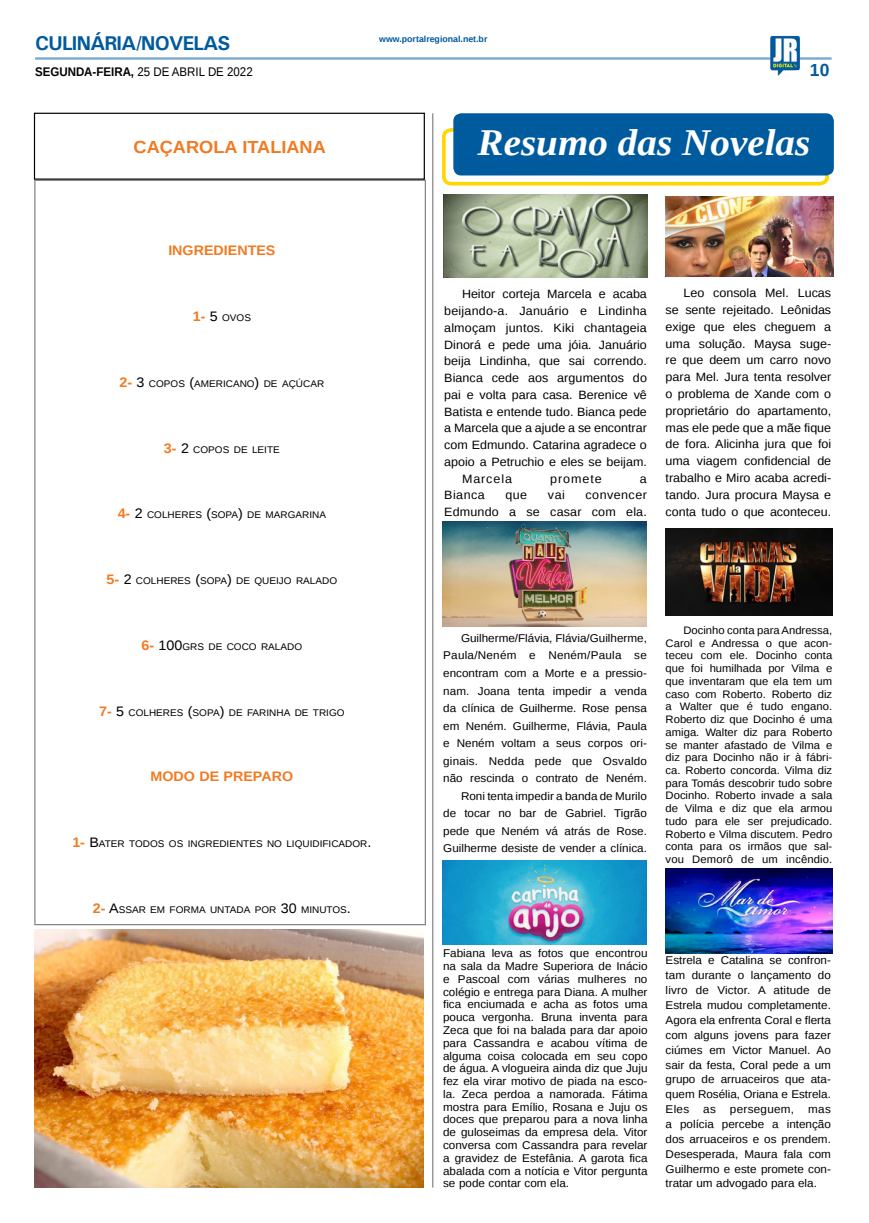
<style>
.page{position:relative;width:869px;height:1223px;background:#fff}
.page>*{position:absolute;margin:0;border:0;box-sizing:border-box;transform-origin:0 0}
.TÍTULO{font:italic 700 37.62px "Liberation Serif";color:#fff;scale:1.04 1}
.TITULO_PG{font:700 20px "Univers";letter-spacing:-.04em;color:#005a9e}
.TÍTULO-2{font:700 17.5px "Liberation Sans";color:#f17a21;scale:1.04 1}
.TÍTULO-3{font:700 17.5px "Liberation Sans";color:#005a9e}
.MATÉRIA{font:700 13.75px "Liberation Sans";color:#f17a21;scale:1.04 1}
.DATA_PG{font:12.5px "Liberation Sans";color:#000;scale:.92 1}
.MATÉRIA-2{font:12px/16.8px "Liberation Sans";color:#000;text-align:justify;scale:1.04 1}
.MATÉRIA-3{font:12px "Liberation Sans";letter-spacing:.075em;color:#000;scale:1.04 1}
.MATÉRIA-4{font:11.25px/12.8px "Liberation Sans";color:#000;text-align:justify;scale:1.04 1}
.MATÉRIA-5{font:11.25px "Liberation Sans";letter-spacing:.025em;color:#000;scale:1.04 1}
.MATÉRIA-6{font:10.88px/12.8px "Liberation Sans";color:#000;text-align:justify;scale:1.04 1}
.MATÉRIA-7{font:9.62px "Liberation Sans";color:#000101;scale:1.04 1}
.DATA_PG-2{font:700 8.75px "Liberation Sans";color:#005a9e}
.s1{font-weight:700}
.s2{font-weight:700;font-size:13.75px;color:#f17a21}
.s3{font-size:13.75px}
</style>
<div class="page">
<hr style="left:35px;top:57px;width:796px;height:3px;background:#005a9e">
<img style="left:769px;top:36px;width:30px;height:40px">
<hr style="left:432px;top:113px;width:1px;height:1074px;background:#000">
<svg style="left:442px;top:128px;width:388px;height:58px"></svg>
<div style="left:453px;top:113px;width:380px;height:62px;background:#005b9e;border-radius:8px"></div>
<img style="left:442px;top:521px;width:204px;height:105px">
<div style="left:34px;top:113px;width:390px;height:67px;border:1px solid #000"></div>
<img style="left:443px;top:195px;width:203px;height:83px">
<img style="left:442px;top:861px;width:204px;height:83px">
<img style="left:665px;top:196px;width:167px;height:80px">
<img style="left:665px;top:868px;width:166px;height:86px">
<img style="left:665px;top:528px;width:166px;height:88px">
<img style="left:34px;top:929px;width:389px;height:258px">
<p class="TITULO_PG" style="left:35px;top:31px;width:197px">CULINÁRIA/NOVELAS</p>
<p class="DATA_PG" style="left:35px;top:65px;width:238px"><span class="s1">SEGUNDA-FEIRA,</span> 25 DE ABRIL DE 2022</p>
<p class="TÍTULO-2" style="left:133px;top:134px;width:186px">CAÇAROLA ITALIANA</p>
<p class="DATA_PG-2" style="left:379px;top:33px;width:110px">www.portalregional.net.br</p>
<p class="TÍTULO-3" style="left:809px;top:58px;width:21px">10</p>
<p class="TÍTULO" style="left:477px;top:118px;width:321px">Resumo das Novelas</p>
<p class="MATÉRIA" style="left:168px;top:241px;width:104px">INGREDIENTES</p>
<p class="MATÉRIA-7" style="left:193px;top:312px;width:57px"><span class="s2">1-</span> <span class="s3">5</span> OVOS</p>
<p class="MATÉRIA-7" style="left:119px;top:378px;width:198px"><span class="s2">2-</span> <span class="s3">3</span> COPOS <span class="s3">(</span>AMERICANO<span class="s3">)</span> DE AÇÚCAR</p>
<p class="MATÉRIA-7" style="left:164px;top:444px;width:113px"><span class="s2">3-</span> <span class="s3">2</span> COPOS DE LEITE</p>
<p class="MATÉRIA-7" style="left:118px;top:509px;width:202px"><span class="s2">4-</span> <span class="s3">2</span> COLHERES <span class="s3">(</span>SOPA<span class="s3">)</span> DE MARGARINA</p>
<p class="MATÉRIA-7" style="left:107px;top:575px;width:223px"><span class="s2">5-</span> <span class="s3">2</span> COLHERES <span class="s3">(</span>SOPA<span class="s3">)</span> DE QUEIJO RALADO</p>
<p class="MATÉRIA-7" style="left:141px;top:641px;width:156px"><span class="s2">6-</span> <span class="s3">100</span>GRS DE COCO RALADO</p>
<p class="MATÉRIA-7" style="left:99px;top:707px;width:237px"><span class="s2">7-</span> <span class="s3">5</span> COLHERES <span class="s3">(</span>SOPA<span class="s3">)</span> DE FARINHA DE TRIGO</p>
<p class="MATÉRIA" style="left:150px;top:767px;width:138px">MODO DE PREPARO</p>
<p class="MATÉRIA-7" style="left:72px;top:838px;width:289px"><span class="s2">1-</span> <span class="s3">B</span>ATER TODOS OS INGREDIENTES NO LIQUIDIFICADOR<span class="s3">.</span></p>
<p class="MATÉRIA-7" style="left:93px;top:904px;width:249px"><span class="s2">2-</span> <span class="s3">A</span>SSAR EM FORMA UNTADA POR <span class="s3">30</span> MINUTOS<span class="s3">.</span></p>
<p class="MATÉRIA-2" style="left:444px;top:286px;width:196px;text-indent:18px">Heitor corteja Marcela e acaba beijando-a. Januário e Lindinha almoçam juntos. Kiki chantageia Dinorá e pede uma jóia. Januário beija Lindinha, que sai correndo.<br>Bianca cede aos argumentos do pai e volta para casa. Berenice vê Batista e entende tudo. Bianca pede a Marcela que a ajude a se encontrar com Edmundo. Catarina agradece o apoio a Petruchio e eles se beijam.</p>
<p class="MATÉRIA-3" style="left:462px;top:471px;width:50px">Marcela</p>
<p class="MATÉRIA-3" style="left:550px;top:471px;width:51px">promete</p>
<p class="MATÉRIA-2" style="left:639px;top:470px;width:8px">a</p>
<p class="MATÉRIA-2" style="left:444px;top:487px;width:40px">Bianca</p>
<p class="MATÉRIA-2" style="left:505px;top:487px;width:22px">que</p>
<p class="MATÉRIA-2" style="left:547px;top:487px;width:18px">vai</p>
<p class="MATÉRIA-2" style="left:444px;top:487px;width:196px;text-align:right">convencer<br>Edmundo a se casar com ela.</p>
<p class="MATÉRIA-2" style="left:665px;top:285px;width:161px;text-indent:18px">Leo consola Mel. Lucas se sente rejeitado. Leônidas exige que eles cheguem a uma solução. Maysa suge&shy;re que deem um carro novo para Mel. Jura tenta resolver o problema de Xande com o proprietário do apartamento, mas ele pede que a mãe fique de fora. Alicinha jura que foi uma viagem confidencial de trabalho e Miro acaba acredi&shy;tando. Jura procura Maysa e conta tudo o que aconteceu.</p>
<p class="MATÉRIA-4" style="left:443px;top:630px;width:197px;line-height:17.5px;text-indent:18px">Guilherme/Flávia, Flávia/Guilherme, Paula/Neném e Neném/Paula se encontram com a Morte e a pressio&shy;nam. Joana tenta impedir a venda da clínica de Guilherme. Rose pensa em Neném. Guilherme, Flávia, Paula e Neném voltam a seus corpos ori&shy;ginais. Nedda pede que Osvaldo não rescinda o contrato de Neném.</p>
<p class="MATÉRIA-4" style="left:443px;top:787px;width:197px;line-height:17.5px;text-indent:18px">Roni tenta impedir a banda de Murilo de tocar no bar de Gabriel. Tigrão pede que Neném vá atrás de Rose.<br>Guilherme desiste de vender a clínica.</p>
<p class="MATÉRIA-6" style="left:665px;top:624px;width:162px;text-indent:18px">Docinho conta para Andressa, Carol e Andressa o que acon&shy;teceu com ele. Docinho conta que foi humilhada por Vilma e que inventaram que ela tem um caso com Roberto. Roberto diz a Walter que é tudo engano.<br>Roberto diz que Docinho é uma amiga. Walter diz para Roberto se manter afastado de Vilma e diz para Docinho não ir à fábri&shy;ca. Roberto concorda. Vilma diz para Tomás descobrir tudo sobre Docinho. Roberto invade a sala de Vilma e diz que ela armou tudo para ele ser prejudicado.<br>Roberto e Vilma discutem. Pedro conta para os irmãos que sal&shy;vou Demorô de um incêndio.</p>
<p class="MATÉRIA-4" style="left:443px;top:947px;width:198px">Fabiana leva as fotos que encontrou na sala da Madre Superiora de Inácio e Pascoal com várias mulheres no colégio e entrega para Diana. A mulher fica enciumada e acha as fotos uma pouca vergonha. Bruna inventa para Zeca que foi na balada para dar apoio para Cassandra e acabou vítima de alguma coisa colocada em seu copo de água. A vlogueira ainda diz que Juju fez ela virar motivo de piada na esco&shy;la. Zeca perdoa a namorada. Fátima mostra para Emílio, Rosana e Juju os doces que preparou para a nova linha de guloseimas da empresa dela. Vitor conversa com Cassandra para revelar a gravidez de Estefânia. A garota fica abalada com a notícia e Vitor pergunta se pode contar com ela.</p>
<p class="MATÉRIA-4" style="left:665px;top:953px;width:160px;line-height:14.9px">Estrela e Catalina se confron&shy;tam durante o lançamento do livro de Victor. A atitude de Estrela mudou completamente.<br>Agora ela enfrenta Coral e flerta com alguns jovens para fazer ciúmes em Victor Manuel. Ao sair da festa, Coral pede a um grupo de arruaceiros que ata&shy;quem Rosélia, Oriana e Estrela.<br>Eles</p>
<p class="MATÉRIA-4" style="left:665px;top:1102px;width:160px;line-height:14.9px;text-indent:142px">mas a polícia percebe a intenção dos arruaceiros e os prendem.<br>Desesperada, Maura fala com Guilhermo e este promete con&shy;tratar um advogado para ela.</p>
<p class="MATÉRIA-4" style="left:703px;top:1103px;width:14px">as</p>
<p class="MATÉRIA-5" style="left:729px;top:1102px;width:63px">perseguem,</p>
</div>
